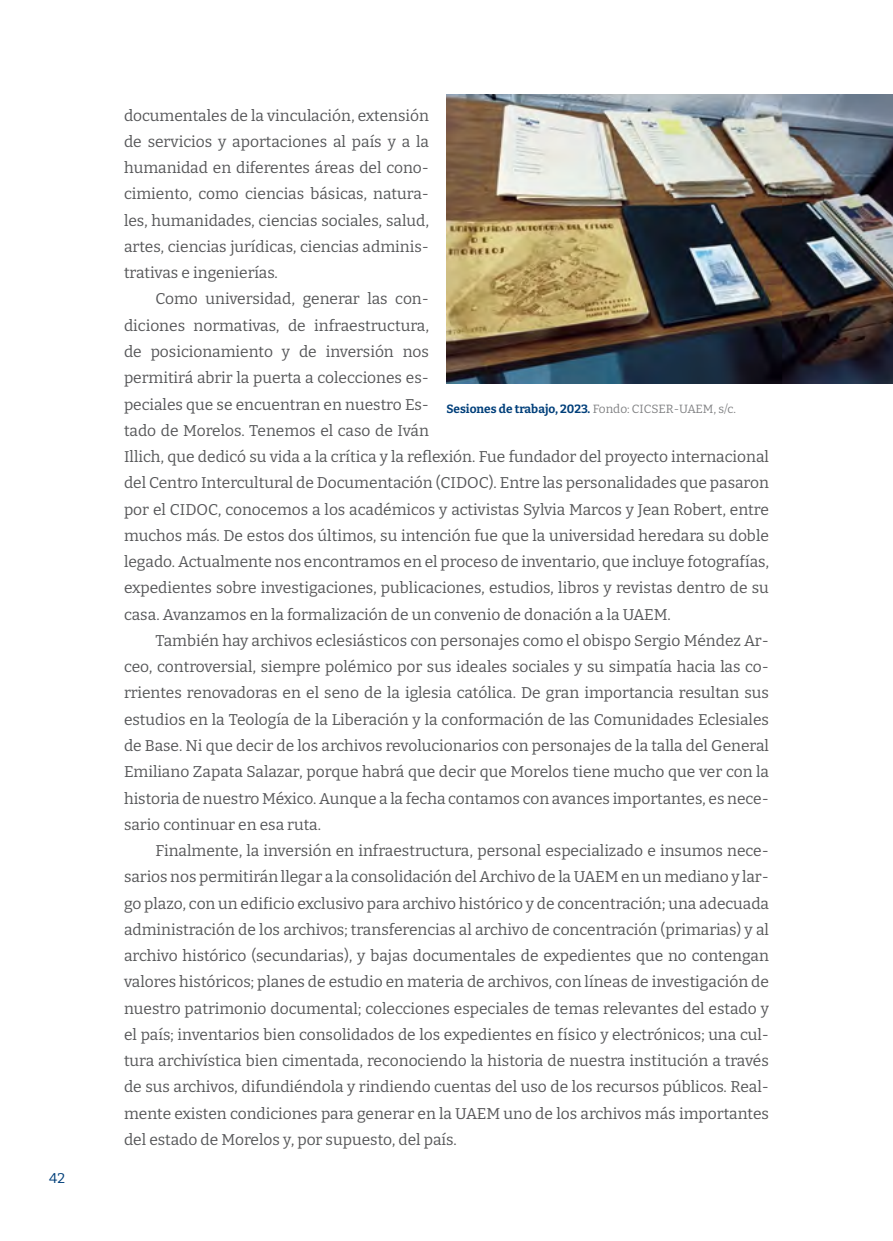
<style>
.page{position:relative;width:893px;height:1241px;background:#fff}
.page>*{position:absolute;margin:0;border:0;box-sizing:border-box;transform-origin:0 0}
.t1{font:15.58px/26.2px "Bitter";color:#555658;text-align:justify}
.t2{font:14px "Bitter";color:#003f7a}
.t3{font:700 11.9px "Bitter";color:#003f7a}
.s1{font-weight:400;color:#808183}
</style>
<div class="page">
<img style="left:446px;top:94px;width:447px;height:289px">
<p class="t2" style="left:49px;top:1169px;width:17px">42</p>
<p class="t1" style="left:124px;top:102px;width:306px">documentales de la vinculación, extensión de servicios y aportaciones al país y a la humanidad en diferentes áreas del cono&shy;cimiento, como ciencias básicas, natura&shy;les, humanidades, ciencias sociales, salud, artes, ciencias jurídicas, ciencias adminis&shy;trativas e ingenierías.</p>
<p class="t1" style="left:124px;top:285px;width:646px;text-align:left;text-indent:31px">Como universidad, generar las con-<br>diciones normativas, de infraestructura,<br>de posicionamiento y de inversión nos<br>permitirá abrir la puerta a colecciones es-<br>peciales que se encuentran en nuestro Es-<br>tado de Morelos. Tenemos el caso de Iván<br>Illich, que dedicó su vida a la crítica y la reflexión. Fue fundador del proyecto internacional del Centro Intercultural de Documentación (CIDOC). Entre las personalidades que pasaron por el CIDOC, conocemos a los académicos y activistas Sylvia Marcos y Jean Robert, entre muchos más. De estos dos últimos, su intención fue que la universidad heredara su doble legado. Actualmente nos encontramos en el proceso de inventario, que incluye fotografías, expedientes sobre investigaciones, publicaciones, estudios, libros y revistas dentro de su casa. Avanzamos en la formalización de un convenio de donación a la UAEM.</p>
<p class="t1" style="left:124px;top:627px;width:646px;text-indent:31px">También hay archivos eclesiásticos con personajes como el obispo Sergio Méndez Ar&shy;ceo, controversial, siempre polémico por sus ideales sociales y su simpatía hacia las co&shy;rrientes renovadoras en el seno de la iglesia católica. De gran importancia resultan sus estudios en la Teología de la Liberación y la conformación de las Comunidades Eclesiales de Base. Ni que decir de los archivos revolucionarios con personajes de la talla del General Emiliano Zapata Salazar, porque habrá que decir que Morelos tiene mucho que ver con la historia de nuestro México. Aunque a la fecha contamos con avances importantes, es nece&shy;sario continuar en esa ruta.</p>
<p class="t1" style="left:124px;top:837px;width:646px;text-indent:31px">Finalmente, la inversión en infraestructura, personal especializado e insumos nece&shy;sarios nos permitirán llegar a la consolidación del Archivo de la UAEM en un mediano y lar&shy;go plazo, con un edificio exclusivo para archivo histórico y de concentración; una adecuada administración de los archivos; transferencias al archivo de concentración (primarias) y al archivo histórico (secundarias), y bajas documentales de expedientes que no contengan valores históricos; planes de estudio en materia de archivos, con líneas de investigación de nuestro patrimonio documental; colecciones especiales de temas relevantes del estado y el país; inventarios bien consolidados de los expedientes en físico y electrónicos; una cul&shy;tura archivística bien cimentada, reconociendo la historia de nuestra institución a través de sus archivos, difundiéndola y rindiendo cuentas del uso de los recursos públicos. Real&shy;mente existen condiciones para generar en la UAEM uno de los archivos más importantes del estado de Morelos y, por supuesto, del país.</p>
<p class="t3" style="left:446px;top:401px;width:291px">Sesiones de trabajo, 2023. <span class="s1">Fondo: CICSER-UAEM, s/c.</span></p>
</div>
